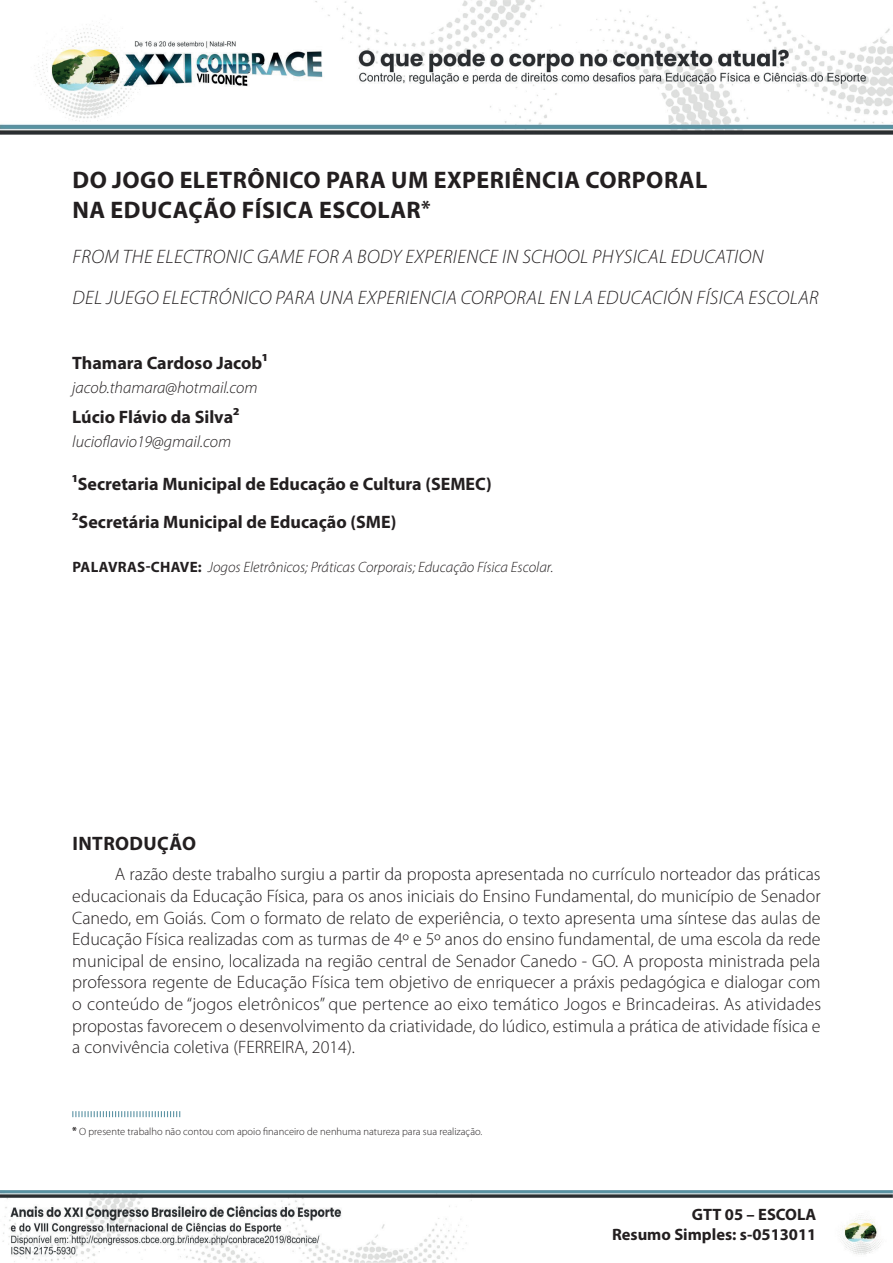
<style>
.page{position:relative;width:893px;height:1263px;background:#fff}
.page>*{position:absolute;margin:0;border:0;box-sizing:border-box;transform-origin:0 0}
.t1{font:700 24px/30px "Myriad Pro";letter-spacing:.02em;color:#231f20}
.t2{font:italic 300 19.5px/41px "Myriad Pro";letter-spacing:.02em;color:#231f20}
.t3{font:700 19.5px "Myriad Pro";letter-spacing:.02em;color:#231f20}
.t4{font:300 18px/21.6px "Myriad Pro";color:#231f20;text-align:justify}
.t5{font:700 18px/38.5px "Myriad Pro";color:#231f20}
.t6{font:italic 300 16.5px "Myriad Pro";color:#231f20}
.t7{font:700 16.5px/19.8px "Myriad Pro";color:#231f20;text-align:right}
.t8{font:italic 300 15px "Myriad Pro";color:#231f20}
.t9{font:300 10.5px "Myriad Pro";color:#231f20}
.s1{font-size:21px}
.s2{color:#fff}
.s3{font-weight:700;font-style:normal}
.s4{font-weight:700}
</style>
<div class="page">
<img style="left:0;top:0;width:893px;height:134px">
<img style="left:0;top:1190px;width:893px;height:73px">
<svg style="left:72px;top:1111px;width:108px;height:6px"></svg>
<h1 class="t1" style="left:73px;top:164px;width:636px">DO JOGO ELETRÔNICO PARA UM EXPERIÊNCIA CORPORAL<br>NA EDUCAÇÃO FÍSICA ESCOLAR<span class="s1">*</span><span class="s2">1</span></h1>
<p class="t2" style="left:72px;top:236px;width:748px">FROM THE ELECTRONIC GAME FOR A BODY EXPERIENCE IN SCHOOL PHYSICAL EDUCATION<br>DEL JUEGO ELECTRÓNICO PARA UNA EXPERIENCIA CORPORAL EN LA EDUCACIÓN FÍSICA ESCOLAR</p>
<p class="t5" style="left:72px;top:343px;width:197px">Thamara Cardoso Jacob¹</p>
<p class="t6" style="left:72px;top:377px;width:187px">jacob.thamara@hotmail.com</p>
<p class="t5" style="left:72px;top:397px;width:169px">Lúcio Flávio da Silva²</p>
<p class="t6" style="left:72px;top:431px;width:160px">lucioflavio19@gmail.com</p>
<p class="t5" style="left:72px;top:464px;width:421px">¹Secretaria Municipal de Educação e Cultura (SEMEC)<br>²Secretária Municipal de Educação (SME)</p>
<p class="t8" style="left:72px;top:558px;width:482px"><span class="s3">PALAVRAS-CHAVE:</span> Jogos Eletrônicos; Práticas Corporais; Educação Física Escolar.</p>
<p class="t3" style="left:72px;top:831px;width:125px">INTRODUÇÃO</p>
<p class="t4" style="left:72px;top:863px;width:750px;text-indent:43px">A razão deste trabalho surgiu a partir da proposta apresentada no currículo norteador das práticas educacionais da Educação Física, para os anos iniciais do Ensino Fundamental, do município de Senador Canedo, em Goiás. Com o formato de relato de experiência, o texto apresenta uma síntese das aulas de Educação Física realizadas com as turmas de 4º e 5º anos do ensino fundamental, de uma escola da rede municipal de ensino, localizada na região central de Senador Canedo - GO. A proposta ministrada pela professora regente de Educação Física tem objetivo de enriquecer a práxis pedagógica e dialogar com o conteúdo de “jogos eletrônicos” que pertence ao eixo temático Jogos e Brincadeiras. As atividades propostas favorecem o desenvolvimento da criatividade, do lúdico, estimula a prática de atividade física e a convivência coletiva (FERREIRA, 2014).</p>
<p class="t9" style="left:72px;top:1125px;width:412px"><span class="s4">*</span> O presente trabalho não contou com apoio financeiro de nenhuma natureza para sua realização.</p>
<p class="t7" style="left:612px;top:1204px;width:206px">GTT 05 – ESCOLA<br>Resumo Simples: s-0513011</p>
</div>
